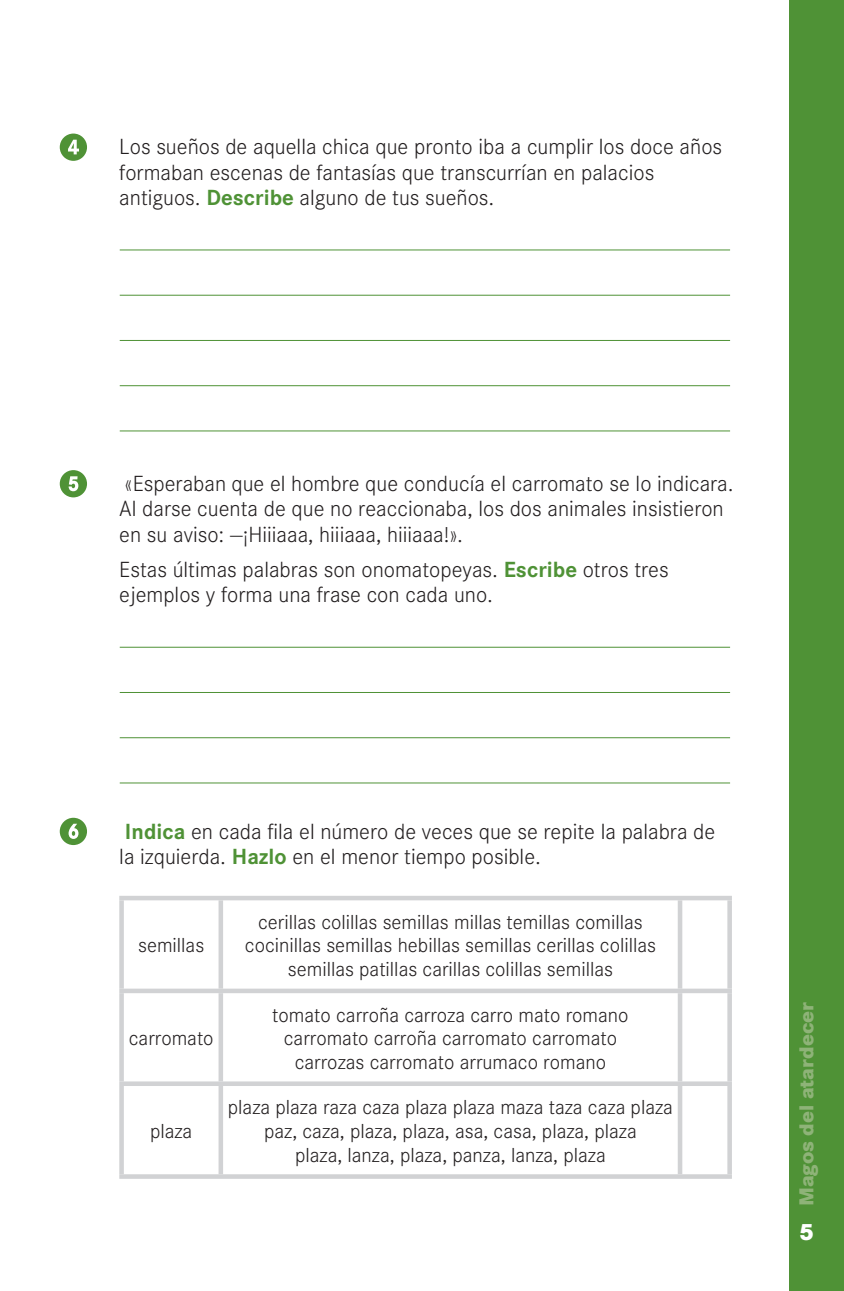
<style>
.page{position:relative;width:844px;height:1291px;background:#fff}
.page>*{position:absolute;margin:0;border:0;box-sizing:border-box;transform-origin:0 0}
.t1{font:800 24.5px "Corporate S";color:#fff}
.t2{font:300 22.75px/25.4px "Corporate S";color:#231f20}
.t3{font:300 21px/23.6px "Corporate S";color:#231f20;text-align:center}
.t4{font:800 21px "Corporate S";color:#8eb378}
.s1{font-weight:700;color:#4f9236}
</style>
<div class="page">
<div style="left:789px;top:0;width:55px;height:1290px;background:#4f9236"></div>
<hr style="left:120px;top:249px;width:610px;height:1px;background:#4f9236">
<hr style="left:120px;top:295px;width:610px;height:1px;background:#4f9236">
<hr style="left:120px;top:340px;width:610px;height:1px;background:#4f9236">
<hr style="left:120px;top:385px;width:610px;height:1px;background:#4f9236">
<hr style="left:120px;top:430px;width:610px;height:1px;background:#4f9236">
<hr style="left:120px;top:646px;width:610px;height:1px;background:#4f9236">
<hr style="left:120px;top:692px;width:610px;height:1px;background:#4f9236">
<hr style="left:120px;top:737px;width:610px;height:1px;background:#4f9236">
<hr style="left:120px;top:782px;width:610px;height:1px;background:#4f9236">
<div style="left:119px;top:895px;width:613px;height:5px;background:#d1d2d4"></div>
<hr style="left:678px;top:900px;width:4px;height:88px;background:#d1d2d4">
<div style="left:119px;top:988px;width:613px;height:5px;background:#d1d2d4"></div>
<hr style="left:678px;top:993px;width:4px;height:88px;background:#d1d2d4">
<svg style="left:119px;top:1081px;width:613px;height:4px;background:#d5d6d8"></svg>
<hr style="left:678px;top:1085px;width:4px;height:89px;background:#d1d2d4">
<hr style="left:119px;top:1174px;width:613px;height:4px;background:#d1d2d4">
<div style="left:727px;top:900px;width:5px;height:88px;background:#d1d2d4"></div>
<div style="left:727px;top:993px;width:5px;height:88px;background:#d1d2d4"></div>
<div style="left:727px;top:1085px;width:5px;height:89px;background:#d1d2d4"></div>
<div style="left:119px;top:900px;width:5px;height:88px;background:#d1d2d4"></div>
<div style="left:218px;top:900px;width:5px;height:88px;background:#d1d2d4"></div>
<div style="left:119px;top:993px;width:5px;height:88px;background:#d1d2d4"></div>
<div style="left:218px;top:993px;width:5px;height:88px;background:#d1d2d4"></div>
<div style="left:119px;top:1085px;width:5px;height:89px;background:#d1d2d4"></div>
<div style="left:218px;top:1085px;width:5px;height:89px;background:#d1d2d4"></div>
<svg style="left:60px;top:133px;width:27px;height:28px"></svg>
<svg style="left:60px;top:470px;width:27px;height:27px"></svg>
<svg style="left:60px;top:817px;width:27px;height:28px"></svg>
<p class="t2" style="left:119px;top:134px;width:604px">Los sueños de aquella chica que pronto iba a cumplir los doce años formaban escenas de fantasías que transcurrían en palacios antiguos. <span class="s1">Describe</span> alguno de tus sueños.</p>
<p class="t2" style="left:119px;top:471px;width:616px">«Esperaban que el hombre que conducía el carromato se lo indicara.<br>Al darse cuenta de que no reaccionaba, los dos animales insistieron en su aviso: —¡Hiiiaaa, hiiiaaa, hiiiaaa!».</p>
<p class="t2" style="left:119px;top:557px;width:551px">Estas últimas palabras son onomatopeyas. <span class="s1">Escribe</span> otros tres ejemplos y forma una frase con cada uno.</p>
<p class="t2" style="left:119px;top:818px;width:597px"><span class="s1">Indica</span> en cada fila el número de veces que se repite la palabra de la izquierda. <span class="s1">Hazlo</span> en el menor tiempo posible.</p>
<p class="t3" style="left:138px;top:933px;width:68px">semillas</p>
<p class="t3" style="left:129px;top:1026px;width:86px">carromato</p>
<p class="t3" style="left:150px;top:1119px;width:44px">plaza</p>
<p class="t3" style="left:245px;top:910px;width:413px">cerillas colillas semillas millas temillas comillas cocinillas semillas hebillas semillas cerillas colillas semillas patillas carillas colillas semillas</p>
<p class="t3" style="left:272px;top:1003px;width:358px">tomato carroña carroza carro mato romano carromato carroña carromato carromato carrozas carromato arrumaco romano</p>
<p class="t3" style="left:228px;top:1095px;width:446px">plaza plaza raza caza plaza plaza maza taza caza plaza paz, caza, plaza, plaza, asa, casa, plaza, plaza<br>plaza, lanza, plaza, panza, lanza, plaza</p>
<p class="t4" style="left:794px;top:1206px;width:206px;rotate:-90deg">Magos del atardecer</p>
<p class="t1" style="left:799px;top:1216px;width:17px">5</p>
</div>
